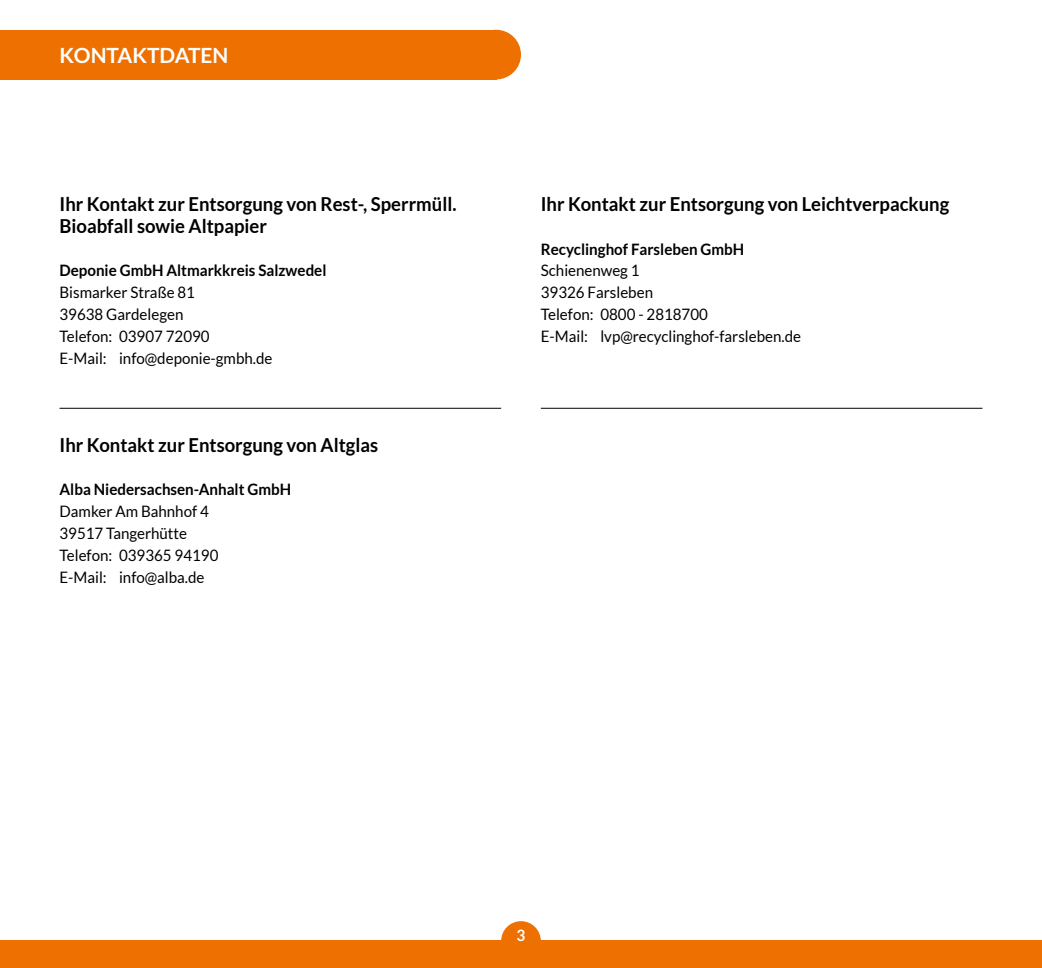
<style>
.page{position:relative;width:1042px;height:968px;background:#fff}
.page>*{position:absolute;margin:0;border:0;box-sizing:border-box;transform-origin:0 0}
.t1{font:700 21px "Lato";color:#fff}
.t2{font:700 19.25px/21.9px "Lato";color:#000;scale:.96 1}
.t3{font:15.75px/21.9px "Lato";color:#000;scale:.96 1}
.t4{font:700 15.75px "Lato";color:#000;scale:.96 1}
.t5{font:700 15.75px "Lato";color:#fff}
</style>
<div class="page">
<div style="left:0;top:940px;width:1042px;height:27px;background:#ed7000"></div>
<div style="left:501px;top:921px;width:40px;height:39px;background:#ed7000;border-radius:50%"></div>
<div style="left:0;top:30px;width:496px;height:49px;background:#ed7000"></div>
<div style="left:471px;top:30px;width:50px;height:49px;background:#ed7000;border-radius:50%"></div>
<hr style="left:60px;top:407px;width:441px;height:1px;background:#000">
<hr style="left:541px;top:407px;width:441px;height:1px;background:#000">
<h1 class="t1" style="left:60px;top:43px;width:170px">Kontaktdaten</h1>
<p class="t2" style="left:60px;top:192px;width:415px">Ihr Kontakt zur Entsorgung von Rest-, Sperrmüll.<br>Bioabfall sowie Altpapier</p>
<p class="t4" style="left:60px;top:261px;width:279px">Deponie GmbH Altmarkkreis Salzwedel</p>
<p class="t3" style="left:60px;top:281px;width:223px">Bismarker Straße 81<br>39638 Gardelegen<br>Telefon: 03907 72090<br>E-Mail: info@deponie-gmbh.de</p>
<p class="t2" style="left:60px;top:433px;width:333px">Ihr Kontakt zur Entsorgung von Altglas</p>
<p class="t4" style="left:60px;top:480px;width:243px">Alba Niedersachsen-Anhalt GmbH</p>
<p class="t3" style="left:60px;top:500px;width:167px">Damker Am Bahnhof 4<br>39517 Tangerhütte<br>Telefon: 039365 94190<br>E-Mail: info@alba.de</p>
<p class="t2" style="left:541px;top:192px;width:427px">Ihr Kontakt zur Entsorgung von Leichtverpackung</p>
<p class="t4" style="left:541px;top:240px;width:213px">Recyclinghof Farsleben GmbH</p>
<p class="t3" style="left:541px;top:260px;width:273px">Schienenweg 1<br>39326 Farsleben<br>Telefon: 0800 - 2818700<br>E-Mail: lvp@recyclinghof-farsleben.de</p>
<p class="t5" style="left:516px;top:925px;width:10px">3</p>
</div>
